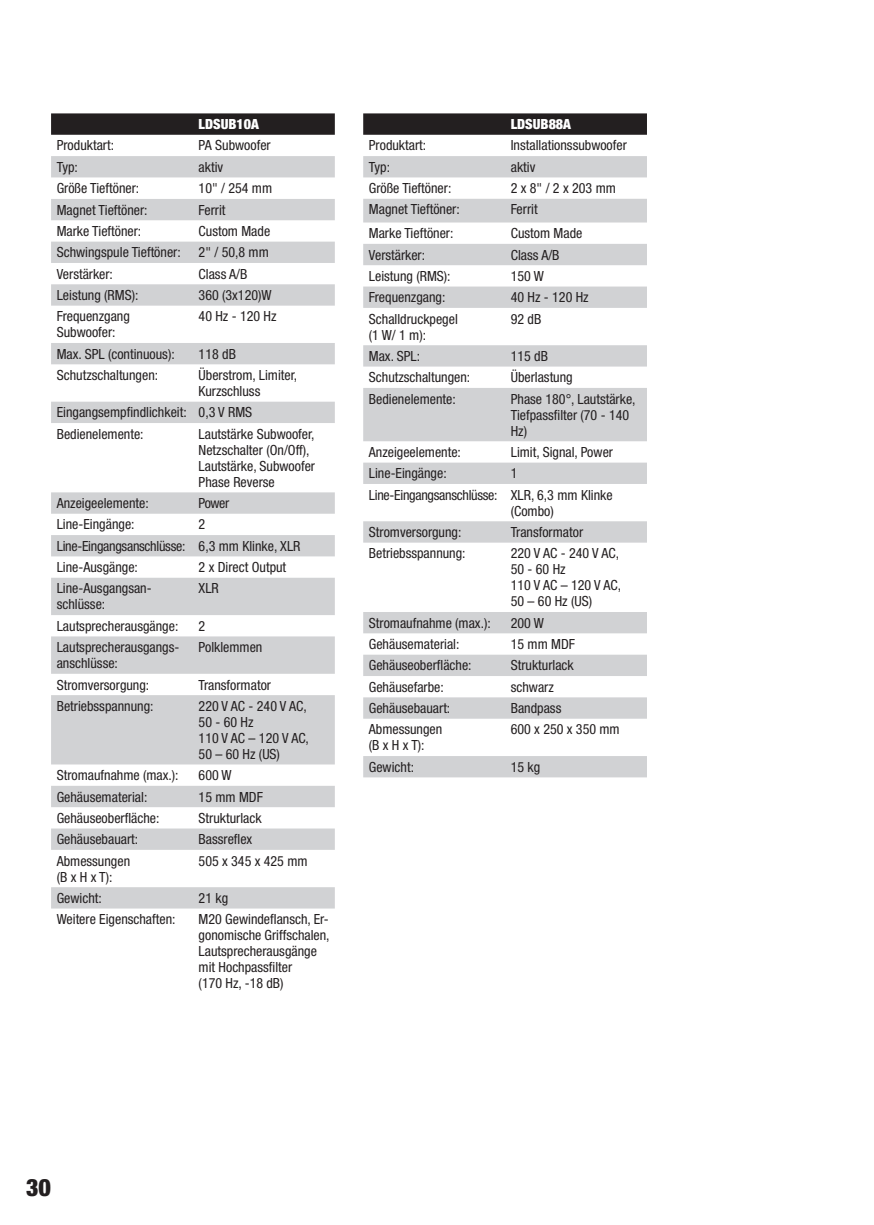
<style>
.page{position:relative;width:874px;height:1225px;background:#fff}
.page>*{position:absolute;margin:0;border:0;box-sizing:border-box;transform-origin:0 0}
.t1{font:900 condensed 24px "Helvetica Neue LT Pro";color:#231f20}
.t2{font:condensed 14px/16px "Helvetica Neue LT Pro";color:#231f20}
.t3{font:condensed 14px/21.4px "Helvetica Neue LT Pro";letter-spacing:-.02em;color:#231f20}
.t4{font:900 condensed 14px "Helvetica Neue LT Pro";color:#fff}
</style>
<div class="page">
<svg style="left:363px;top:113px;width:283px;height:22px;background:#292526"></svg>
<svg style="left:363px;top:156px;width:283px;height:621px"></svg>
<svg style="left:51px;top:113px;width:283px;height:22px;background:#292526"></svg>
<svg style="left:51px;top:156px;width:283px;height:752px"></svg>
<p class="t4" style="left:198px;top:116px;width:62px">LDSUB10A</p>
<p class="t2" style="left:57px;top:137px;width:59px">Produktart:</p>
<p class="t2" style="left:198px;top:137px;width:74px">PA Subwoofer</p>
<p class="t2" style="left:57px;top:159px;width:23px">Typ:</p>
<p class="t2" style="left:198px;top:159px;width:26px">aktiv</p>
<p class="t2" style="left:57px;top:180px;width:84px">Größe Tieftöner:</p>
<p class="t2" style="left:198px;top:180px;width:75px">10" / 254 mm</p>
<p class="t2" style="left:57px;top:201px;width:92px">Magnet Tieftöner:</p>
<p class="t2" style="left:198px;top:201px;width:28px">Ferrit</p>
<p class="t2" style="left:57px;top:223px;width:86px">Marke Tieftöner:</p>
<p class="t2" style="left:198px;top:223px;width:73px">Custom Made</p>
<p class="t2" style="left:57px;top:244px;width:125px">Schwingspule Tieftöner:</p>
<p class="t2" style="left:198px;top:244px;width:72px">2" / 50,8 mm</p>
<p class="t2" style="left:57px;top:265px;width:58px">Verstärker:</p>
<p class="t2" style="left:198px;top:265px;width:50px">Class A/B</p>
<p class="t2" style="left:57px;top:287px;width:83px">Leistung (RMS):</p>
<p class="t2" style="left:198px;top:287px;width:74px">360 (3x120)W</p>
<p class="t2" style="left:57px;top:308px;width:75px">Frequenzgang<br>Subwoofer:</p>
<p class="t2" style="left:198px;top:308px;width:79px">40 Hz - 120 Hz</p>
<p class="t2" style="left:57px;top:345px;width:119px">Max. SPL (continuous):</p>
<p class="t2" style="left:198px;top:345px;width:39px">118 dB</p>
<p class="t2" style="left:57px;top:367px;width:103px">Schutzschaltungen:</p>
<p class="t2" style="left:198px;top:367px;width:100px">Überstrom, Limiter,<br>Kurzschluss</p>
<p class="t2" style="left:57px;top:401px;width:197px;line-height:21.4px">Eingangsempfindlichkeit: 0,3 V RMS<br>Bedienelemente:</p>
<p class="t2" style="left:198px;top:425px;width:118px">Lautstärke Subwoofer,<br>Netzschalter (On/Off),<br>Lautstärke, Subwoofer<br>Phase Reverse</p>
<p class="t2" style="left:57px;top:495px;width:93px">Anzeigeelemente:</p>
<p class="t2" style="left:198px;top:495px;width:32px">Power</p>
<p class="t2" style="left:57px;top:516px;width:79px">Line-Eingänge:</p>
<p class="t3" style="left:57px;top:513px;width:245px;text-indent:142px">2<br>Line-Eingangsanschlüsse: 6,3 mm Klinke, XLR<br>Line-Ausgänge:</p>
<p class="t2" style="left:198px;top:559px;width:89px">2 x Direct Output</p>
<p class="t2" style="left:57px;top:580px;width:96px">Line-Ausgangsan&shy;schlüsse:</p>
<p class="t2" style="left:198px;top:580px;width:22px">XLR</p>
<p class="t2" style="left:57px;top:617px;width:123px">Lautsprecherausgänge:</p>
<p class="t2" style="left:198px;top:617px;width:8px">2</p>
<p class="t2" style="left:57px;top:639px;width:124px">Lautsprecherausgangs&shy;anschlüsse:</p>
<p class="t2" style="left:198px;top:639px;width:65px">Polklemmen</p>
<p class="t2" style="left:57px;top:676px;width:94px">Stromversorgung:</p>
<p class="t2" style="left:198px;top:676px;width:74px">Transformator</p>
<p class="t2" style="left:57px;top:698px;width:98px">Betriebsspannung:</p>
<p class="t2" style="left:198px;top:698px;width:112px">220 V AC - 240 V AC,<br>50 - 60 Hz<br>110 V AC – 120 V AC,<br>50 – 60 Hz (US)</p>
<p class="t2" style="left:57px;top:767px;width:123px">Stromaufnahme (max.):</p>
<p class="t2" style="left:198px;top:767px;width:35px">600 W</p>
<p class="t2" style="left:57px;top:788px;width:92px">Gehäusematerial:</p>
<p class="t2" style="left:198px;top:788px;width:66px">15 mm MDF</p>
<p class="t2" style="left:57px;top:810px;width:104px">Gehäuseoberfläche:</p>
<p class="t2" style="left:198px;top:810px;width:64px">Strukturlack</p>
<p class="t2" style="left:57px;top:831px;width:83px">Gehäusebauart:</p>
<p class="t2" style="left:198px;top:831px;width:55px">Bassreflex</p>
<p class="t2" style="left:57px;top:852px;width:75px">Abmessungen (B x H x T):</p>
<p class="t2" style="left:198px;top:852px;width:110px">505 x 345 x 425 mm</p>
<p class="t2" style="left:57px;top:890px;width:47px">Gewicht:</p>
<p class="t2" style="left:198px;top:890px;width:31px">21 kg</p>
<p class="t2" style="left:57px;top:911px;width:120px">Weitere Eigenschaften:</p>
<p class="t2" style="left:198px;top:911px;width:132px">M20 Gewindeflansch, Er&shy;gonomische Griffschalen,<br>Lautsprecherausgänge mit Hochpassfilter<br>(170 Hz, -18 dB)</p>
<p class="t4" style="left:510px;top:116px;width:62px">LDSUB88A</p>
<p class="t2" style="left:369px;top:137px;width:59px">Produktart:</p>
<p class="t2" style="left:510px;top:137px;width:117px">Installationssubwoofer</p>
<p class="t2" style="left:369px;top:159px;width:23px">Typ:</p>
<p class="t2" style="left:510px;top:159px;width:26px">aktiv</p>
<p class="t2" style="left:369px;top:180px;width:84px">Größe Tieftöner:</p>
<p class="t2" style="left:510px;top:180px;width:107px">2 x 8" / 2 x 203 mm</p>
<p class="t2" style="left:369px;top:201px;width:92px">Magnet Tieftöner:</p>
<p class="t2" style="left:510px;top:201px;width:28px">Ferrit</p>
<p class="t2" style="left:369px;top:225px;width:86px">Marke Tieftöner:</p>
<p class="t2" style="left:510px;top:225px;width:73px">Custom Made</p>
<p class="t2" style="left:369px;top:246px;width:58px">Verstärker:</p>
<p class="t2" style="left:510px;top:246px;width:50px">Class A/B</p>
<p class="t2" style="left:369px;top:268px;width:83px">Leistung (RMS):</p>
<p class="t2" style="left:510px;top:268px;width:35px">150 W</p>
<p class="t2" style="left:369px;top:289px;width:78px">Frequenzgang:</p>
<p class="t2" style="left:510px;top:289px;width:79px">40 Hz - 120 Hz</p>
<p class="t2" style="left:369px;top:310px;width:90px">Schalldruckpegel (1 W/ 1 m):</p>
<p class="t2" style="left:510px;top:310px;width:32px">92 dB</p>
<p class="t2" style="left:369px;top:348px;width:53px">Max. SPL:</p>
<p class="t2" style="left:510px;top:348px;width:39px">115 dB</p>
<p class="t2" style="left:369px;top:369px;width:103px">Schutzschaltungen:</p>
<p class="t2" style="left:510px;top:369px;width:63px">Überlastung</p>
<p class="t2" style="left:369px;top:390px;width:88px">Bedienelemente:</p>
<p class="t2" style="left:510px;top:390px;width:126px">Phase 180°, Lautstärke,<br>Tiefpassfilter (70 - 140<br>Hz)</p>
<p class="t2" style="left:369px;top:444px;width:93px">Anzeigeelemente:</p>
<p class="t2" style="left:510px;top:444px;width:104px">Limit, Signal, Power</p>
<p class="t2" style="left:369px;top:465px;width:79px">Line-Eingänge:</p>
<p class="t3" style="left:369px;top:462px;width:245px;text-indent:142px">1<br>Line-Eingangsanschlüsse: XLR, 6,3 mm Klinke</p>
<p class="t2" style="left:510px;top:502px;width:45px">(Combo)</p>
<p class="t2" style="left:369px;top:524px;width:94px">Stromversorgung:</p>
<p class="t2" style="left:510px;top:524px;width:74px">Transformator</p>
<p class="t2" style="left:369px;top:545px;width:98px">Betriebsspannung:</p>
<p class="t2" style="left:510px;top:545px;width:112px">220 V AC - 240 V AC,<br>50 - 60 Hz<br>110 V AC – 120 V AC,<br>50 – 60 Hz (US)</p>
<p class="t2" style="left:369px;top:614px;width:123px">Stromaufnahme (max.):</p>
<p class="t2" style="left:510px;top:614px;width:35px">200 W</p>
<p class="t2" style="left:369px;top:636px;width:92px">Gehäusematerial:</p>
<p class="t2" style="left:510px;top:636px;width:66px">15 mm MDF</p>
<p class="t2" style="left:369px;top:657px;width:104px">Gehäuseoberfläche:</p>
<p class="t2" style="left:510px;top:657px;width:64px">Strukturlack</p>
<p class="t2" style="left:369px;top:678px;width:76px">Gehäusefarbe:</p>
<p class="t2" style="left:510px;top:678px;width:45px">schwarz</p>
<p class="t2" style="left:369px;top:700px;width:83px">Gehäusebauart:</p>
<p class="t2" style="left:510px;top:700px;width:52px">Bandpass</p>
<p class="t2" style="left:369px;top:721px;width:75px">Abmessungen (B x H x T):</p>
<p class="t2" style="left:510px;top:721px;width:110px">600 x 250 x 350 mm</p>
<p class="t2" style="left:369px;top:758px;width:47px">Gewicht:</p>
<p class="t2" style="left:510px;top:758px;width:31px">15 kg</p>
<h1 class="t1" style="left:26px;top:1172px;width:26px">30</h1>
</div>
